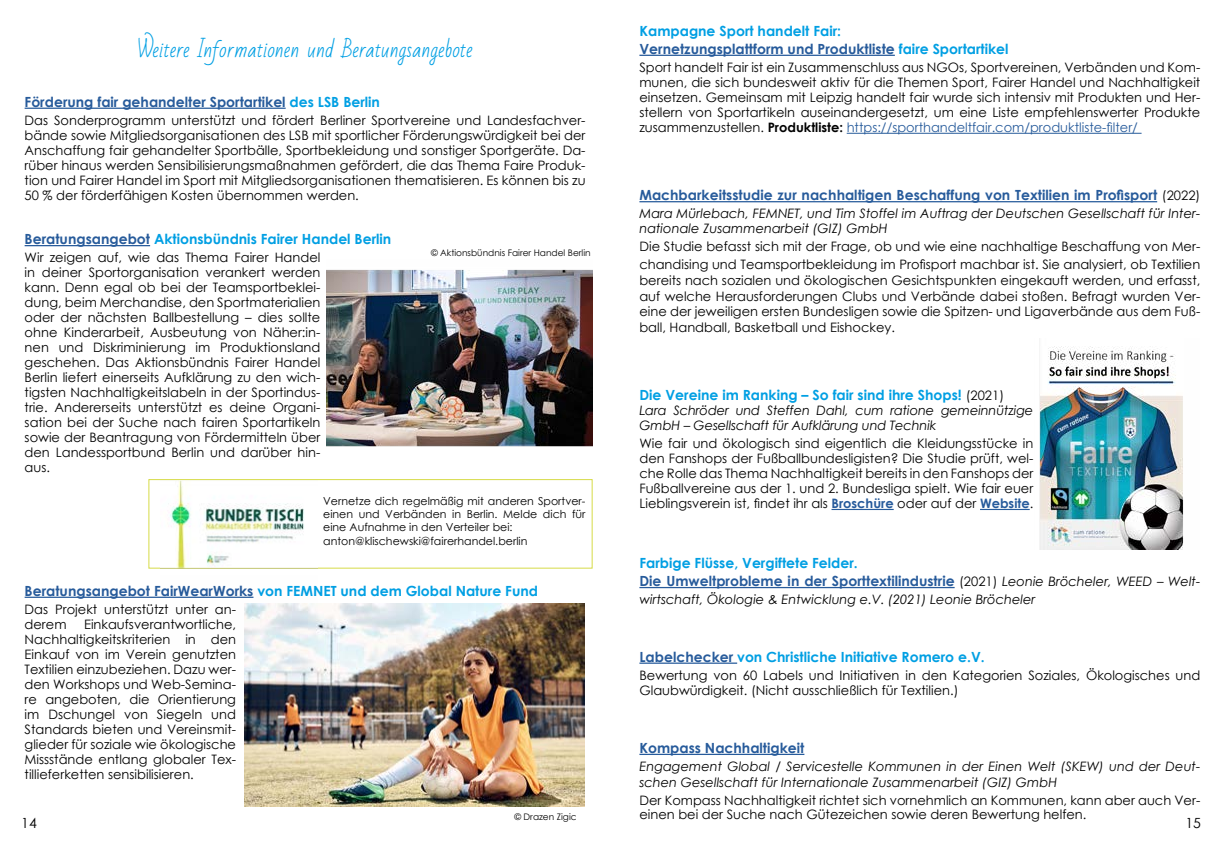
<style>
.page{position:relative;width:1225px;height:859px;background:#fff}
.page>*{position:absolute;margin:0;border:0;box-sizing:border-box;transform-origin:0 0}
.t1{font:20px "Bad Script";color:#009fe3}
.t2{font:700 14px/18px "Century Gothic";color:#009fe3}
.t3{font:700 14px/18px "Century Gothic";color:#275b9b}
.t4{font:14px "Century Gothic";color:#000}
.t5{font:13px/15px "Century Gothic";color:#000;text-align:justify}
.t6{font:italic 13px/15px "Century Gothic";color:#000}
.t7{font:11px/13.2px "Century Gothic";color:#000}
.t8{font:9px "Century Gothic";color:#000}
.s1{color:#009fe3}
.s2{color:#275b9b}
.s3{font-weight:700}
.s4{font-weight:400;font-size:13px;color:#000}
.s5{font-weight:700;color:#275b9b}
.s6{font-weight:400;font-style:italic;font-size:13px;color:#000}
</style>
<div class="page">
<hr style="left:25px;top:108px;width:261px;height:1px;background:#275b9b">
<hr style="left:25px;top:245px;width:125px;height:1px;background:#275b9b">
<hr style="left:25px;top:597px;width:228px;height:1px;background:#275b9b">
<hr style="left:639px;top:55px;width:256px;height:1px;background:#275b9b">
<hr style="left:846px;top:133px;width:295px;height:1px;background:#275b9b">
<hr style="left:639px;top:201px;width:518px;height:1px;background:#275b9b">
<hr style="left:831px;top:509px;width:62px;height:1px;background:#275b9b">
<hr style="left:980px;top:509px;width:49px;height:1px;background:#275b9b">
<hr style="left:639px;top:587px;width:315px;height:1px;background:#275b9b">
<hr style="left:639px;top:662px;width:98px;height:2px;background:#275b9b">
<hr style="left:639px;top:754px;width:165px;height:1px;background:#275b9b">
<img style="left:244px;top:604px;width:341px;height:202px">
<img style="left:1039px;top:346px;width:145px;height:203px">
<img style="left:326px;top:269px;width:266px;height:177px">
<div style="left:148px;top:479px;width:444px;height:90px;border:1px solid #d6db47"></div>
<img style="left:160px;top:481px;width:157px;height:172px">
<h1 class="t1" style="left:137px;top:38px;width:337px">Weitere Informationen und Beratungsangebote</h1>
<p class="t3" style="left:25px;top:92px;width:357px">Förderung fair gehandelter Sportartikel <span class="s1">des LSB Berlin</span></p>
<p class="t5" style="left:25px;top:113px;width:562px">Das Sonderprogramm unterstützt und fördert Berliner Sportvereine und Landesfachver&shy;bände sowie Mitgliedsorganisationen des LSB mit sportlicher Förderungswürdigkeit bei der Anschaffung fair gehandelter Sportbälle, Sportbekleidung und sonstiger Sportgeräte. Da&shy;rüber hinaus werden Sensibilisierungsmaßnahmen gefördert, die das Thema Faire Produk&shy;tion und Fairer Handel im Sport mit Mitgliedsorganisationen thematisieren. Es können bis zu 50 % der förderfähigen Kosten übernommen werden.</p>
<p class="t2" style="left:25px;top:230px;width:368px"><span class="s2">Beratungsangebot</span> Aktionsbündnis Fairer Handel Berlin</p>
<p class="t5" style="left:25px;top:250px;width:297px">Wir zeigen auf, wie das Thema Fairer Handel in deiner Sportorganisation verankert werden kann. Denn egal ob bei der Teamsportbeklei&shy;dung, beim Merchandise, den Sportmaterialien oder der nächsten Ballbestellung – dies sollte ohne Kinderarbeit, Ausbeutung von Näher:in&shy;nen und Diskriminierung im Produktionsland geschehen. Das Aktionsbündnis Fairer Handel Berlin liefert einerseits Aufklärung zu den wich&shy;tigsten Nachhaltigkeitslabeln in der Sportindus&shy;trie. Andererseits unterstützt es deine Organi&shy;sation bei der Suche nach fairen Sportartikeln sowie der Beantragung von Fördermitteln über den Landessportbund Berlin und darüber hin&shy;aus.</p>
<p class="t8" style="left:431px;top:246px;width:161px">© Aktionsbündnis Fairer Handel Berlin</p>
<p class="t7" style="left:323px;top:494px;width:264px">Vernetze dich regelmäßig mit anderen Sportver&shy;einen und Verbänden in Berlin. Melde dich für eine Aufnahme in den Verteiler bei: anton@klischewski@fairerhandel.berlin</p>
<p class="t2" style="left:639px;top:21px;width:371px">Kampagne Sport handelt Fair:<br><span class="s2">Vernetzungsplattform und Produktliste</span> faire Sportartikel</p>
<p class="t5" style="left:639px;top:60px;width:562px">Sport handelt Fair ist ein Zusammenschluss aus NGOs, Sportvereinen, Verbänden und Kom&shy;munen, die sich bundesweit aktiv für die Themen Sport, Fairer Handel und Nachhaltigkeit einsetzen. Gemeinsam mit Leipzig handelt fair wurde sich intensiv mit Produkten und Her&shy;stellern von Sportartikeln auseinandergesetzt, um eine Liste empfehlenswerter Produkte zusammenzustellen. <span class="s3">Produktliste:</span> <span class="s2">https://sporthandeltfair.com/produktliste-filter/</span></p>
<p class="t3" style="left:639px;top:186px;width:562px">Machbarkeitsstudie zur nachhaltigen Beschaffung von Textilien im Profisport <span class="s4">(2022)</span></p>
<p class="t6" style="left:639px;top:206px;width:562px">Mara Mürlebach, FEMNET, und Tim Stoffel im Auftrag der Deutschen Gesellschaft für Inter&shy;nationale Zusammenarbeit (GIZ) GmbH</p>
<p class="t5" style="left:639px;top:238px;width:562px;line-height:18px">Die Studie befasst sich mit der Frage, ob und wie eine nachhaltige Beschaffung von Mer&shy;chandising und Teamsportbekleidung im Profisport machbar ist. Sie analysiert, ob Textilien</p>
<p class="t5" style="left:639px;top:272px;width:562px;line-height:15.6px">bereits nach sozialen und ökologischen Gesichtspunkten eingekauft werden, und erfasst, auf welche Herausforderungen Clubs und Verbände dabei stoßen. Befragt wurden Ver&shy;eine der jeweiligen ersten Bundesligen sowie die Spitzen- und Ligaverbände aus dem Fuß&shy;ball, Handball, Basketball und Eishockey.</p>
<p class="t2" style="left:639px;top:386px;width:366px">Die Vereine im Ranking – So fair sind ihre Shops! <span class="s4">(2021)</span></p>
<p class="t6" style="left:639px;top:403px;width:395px">Lara Schröder und Steffen Dahl, cum ratione gemeinnützige<br>GmbH – Gesellschaft für Aufklärung und Technik</p>
<p class="t5" style="left:639px;top:436px;width:395px">Wie fair und ökologisch sind eigentlich die Kleidungsstücke in den Fanshops der Fußballbundesligisten? Die Studie prüft, wel&shy;che Rolle das Thema Nachhaltigkeit bereits in den Fanshops der Fußballvereine aus der 1. und 2. Bundesliga spielt. Wie fair euer Lieblingsverein ist, findet ihr als <span class="s5">Broschüre</span> oder auf der <span class="s5">Website</span>.</p>
<p class="t3" style="left:639px;top:554px;width:562px"><span class="s1">Farbige Flüsse, Vergiftete Felder.<br></span>Die Umweltprobleme in der Sporttextilindustrie <span class="s4">(2021)</span> <span class="s6">Leonie Bröcheler, WEED – Welt-</span></p>
<p class="t6" style="left:639px;top:592px;width:397px">wirtschaft, Ökologie &amp; Entwicklung e.V. (2021) Leonie Bröcheler</p>
<p class="t2" style="left:25px;top:581px;width:515px"><span class="s2">Beratungsangebot FairWearWorks</span> von FEMNET und dem Global Nature Fund</p>
<p class="t5" style="left:25px;top:602px;width:213px">Das Projekt unterstützt unter an&shy;derem</p>
<p class="t5" style="left:25px;top:617px;width:213px;text-indent:59px">Einkaufsverantwortliche, Nachhaltigkeitskriterien in den Einkauf von im Verein genutzten Textilien einzubeziehen. Dazu wer&shy;den Workshops und Web-Semina&shy;re angeboten, die Orientierung im Dschungel von Siegeln und Standards bieten und Vereinsmit&shy;glieder für soziale wie ökologische Missstände entlang globaler Tex&shy;tillieferketten sensibilisieren.</p>
<p class="t2" style="left:639px;top:647px;width:347px"><span class="s2">Labelchecker</span> von Christliche Initiative Romero e.V.</p>
<p class="t5" style="left:639px;top:667px;width:562px;line-height:15.6px">Bewertung von 60 Labels und Initiativen in den Kategorien Soziales, Ökologisches und<br>Glaubwürdigkeit. (Nicht ausschließlich für Textilien.)</p>
<p class="t3" style="left:639px;top:738px;width:166px">Kompass Nachhaltigkeit</p>
<p class="t6" style="left:639px;top:758px;width:562px;line-height:15.6px">Engagement Global / Servicestelle Kommunen in der Einen Welt (SKEW) und der Deut&shy;schen Gesellschaft für Internationale Zusammenarbeit (GIZ) GmbH</p>
<p class="t5" style="left:639px;top:793px;width:562px;line-height:14px">Der Kompass Nachhaltigkeit richtet sich vornehmlich an Kommunen, kann aber auch Ver&shy;einen bei der Suche nach Gütezeichen sowie deren Bewertung helfen.</p>
<p class="t8" style="left:514px;top:810px;width:64px">© Drazen Zigic</p>
<p class="t4" style="left:21px;top:813px;width:17px">14</p>
<p class="t4" style="left:1185px;top:813px;width:17px">15</p>
</div>
